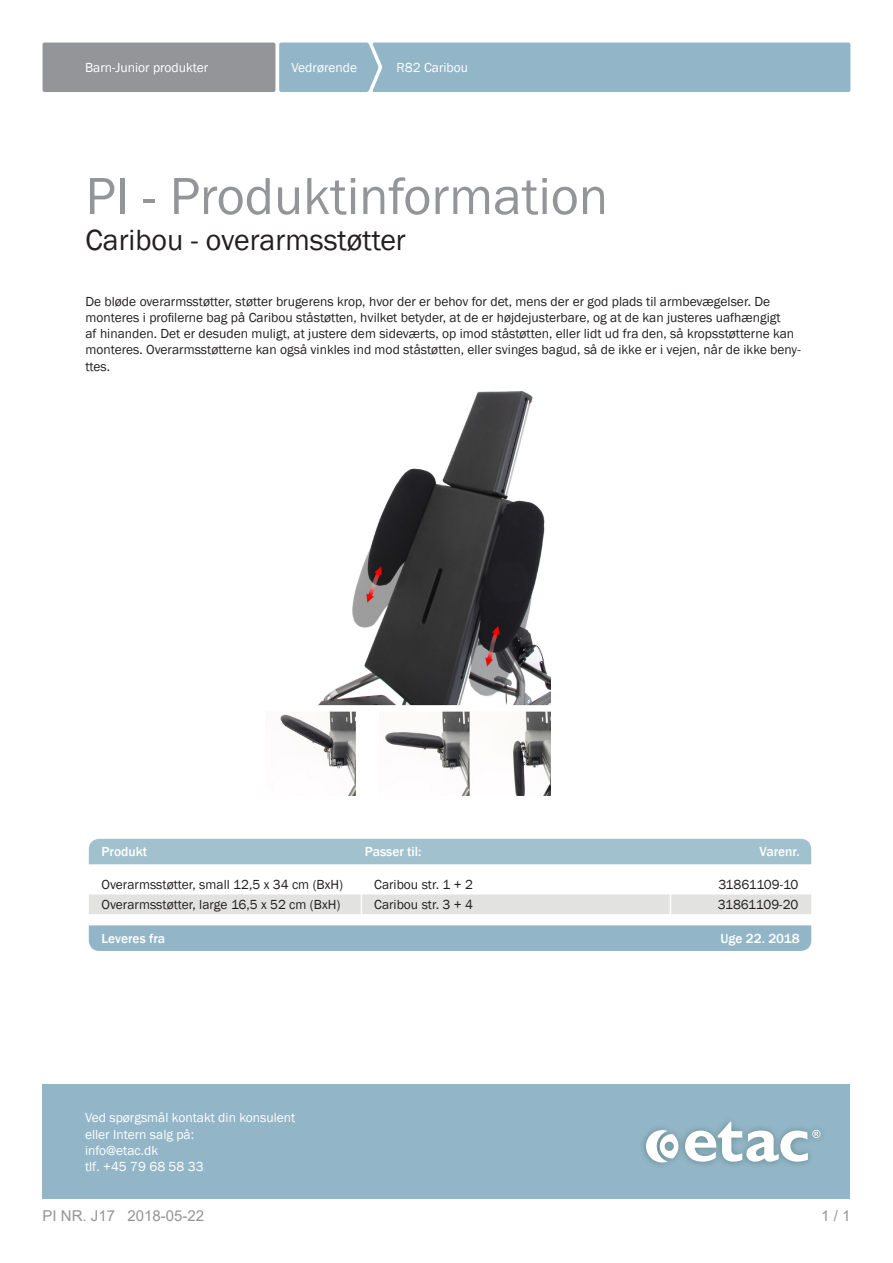
<style>
.page{position:relative;width:893px;height:1263px;background:#fff}
.page>*{position:absolute;margin:0;border:0;box-sizing:border-box;transform-origin:0 0}
.t1{font:54px "Franklin Gothic";color:#939598}
.t2{font:30px "Franklin Gothic";color:#231f20}
.t3{font:15px "Arial";color:#939598}
.t4{font:13.5px/16.2px "Franklin Gothic";color:#231f20}
.t5{font:13.5px/16.2px "Franklin Gothic";color:#fff}
.t6{font:500 13.5px "Franklin Gothic";color:#fff}
.t7{font:13.5px "Franklin Gothic";letter-spacing:-.025em;color:#231f20}
</style>
<div class="page">
<div style="left:43px;top:43px;width:232px;height:49px;background:#939598;border-radius:2px"></div>
<div style="left:279px;top:43px;width:571px;height:49px;background:#92b6c7"></div>
<div style="left:43px;top:1084px;width:807px;height:115px;background:#92b6c7"></div>
<div style="left:89px;top:839px;width:722px;height:25px;background:#a2c1cf"></div>
<div style="left:89px;top:894px;width:722px;height:20px;background:#e2e2e1"></div>
<div style="left:89px;top:925px;width:722px;height:26px;background:#92b6c7"></div>
<img style="left:280px;top:391px;width:270px;height:404px">
<div style="left:639px;top:1115px;width:188px;height:54px;background:#23432e;opacity:.4"></div>
<svg style="left:685px;top:1122px;width:135px;height:40px"></svg>
<svg style="left:646px;top:1130px;width:32px;height:32px"></svg>
<p class="t5" style="left:85px;top:60px;width:125px">Barn-Junior produkter</p>
<p class="t5" style="left:292px;top:60px;width:67px">Vedrørende</p>
<p class="t5" style="left:397px;top:60px;width:73px">R82 Caribou</p>
<p class="t1" style="left:85px;top:163px;width:524px">PI - Produktinformation</p>
<p class="t2" style="left:85px;top:221px;width:322px">Caribou - overarmsstøtter</p>
<p class="t4" style="left:85px;top:294px;width:717px">De bløde overarmsstøtter, støtter brugerens krop, hvor der er behov for det, mens der er god plads til armbevægelser. De monteres i profilerne bag på Caribou ståstøtten, hvilket betyder, at de er højdejusterbare, og at de kan justeres uafhængigt<br>af hinanden. Det er desuden muligt, at justere dem sideværts, op imod ståstøtten, eller lidt ud fra den, så kropsstøtterne kan monteres. Overarmsstøtterne kan også vinkles ind mod ståstøtten, eller svinges bagud, så de ikke er i vejen, når de ikke beny&shy;ttes.</p>
<p class="t6" style="left:102px;top:843px;width:47px">Produkt</p>
<p class="t6" style="left:365px;top:843px;width:58px">Passer til:</p>
<p class="t6" style="left:759px;top:843px;width:42px">Varenr.</p>
<p class="t4" style="left:102px;top:877px;width:243px">Overarmsstøtter, small 12,5 x 34 cm (BxH)</p>
<p class="t4" style="left:374px;top:877px;width:100px">Caribou str. 1 + 2</p>
<p class="t7" style="left:718px;top:876px;width:82px">31861109-10</p>
<p class="t4" style="left:102px;top:897px;width:240px">Overarmsstøtter, large 16,5 x 52 cm (BxH)</p>
<p class="t4" style="left:374px;top:897px;width:100px">Caribou str. 3 + 4</p>
<p class="t4" style="left:718px;top:897px;width:82px">31861109-20</p>
<p class="t6" style="left:102px;top:930px;width:65px">Leveres fra</p>
<p class="t6" style="left:720px;top:930px;width:81px">Uge 22. 2018</p>
<p class="t5" style="left:85px;top:1110px;width:212px">Ved spørgsmål kontakt din konsulent eller Intern salg på:<br>info@etac.dk<br>tlf. +45 79 68 58 33</p>
<p class="t3" style="left:43px;top:1205px;width:163px">PI NR. J17 2018-05-22</p>
<p class="t3" style="left:821px;top:1205px;width:31px">1 / 1</p>
</div>
